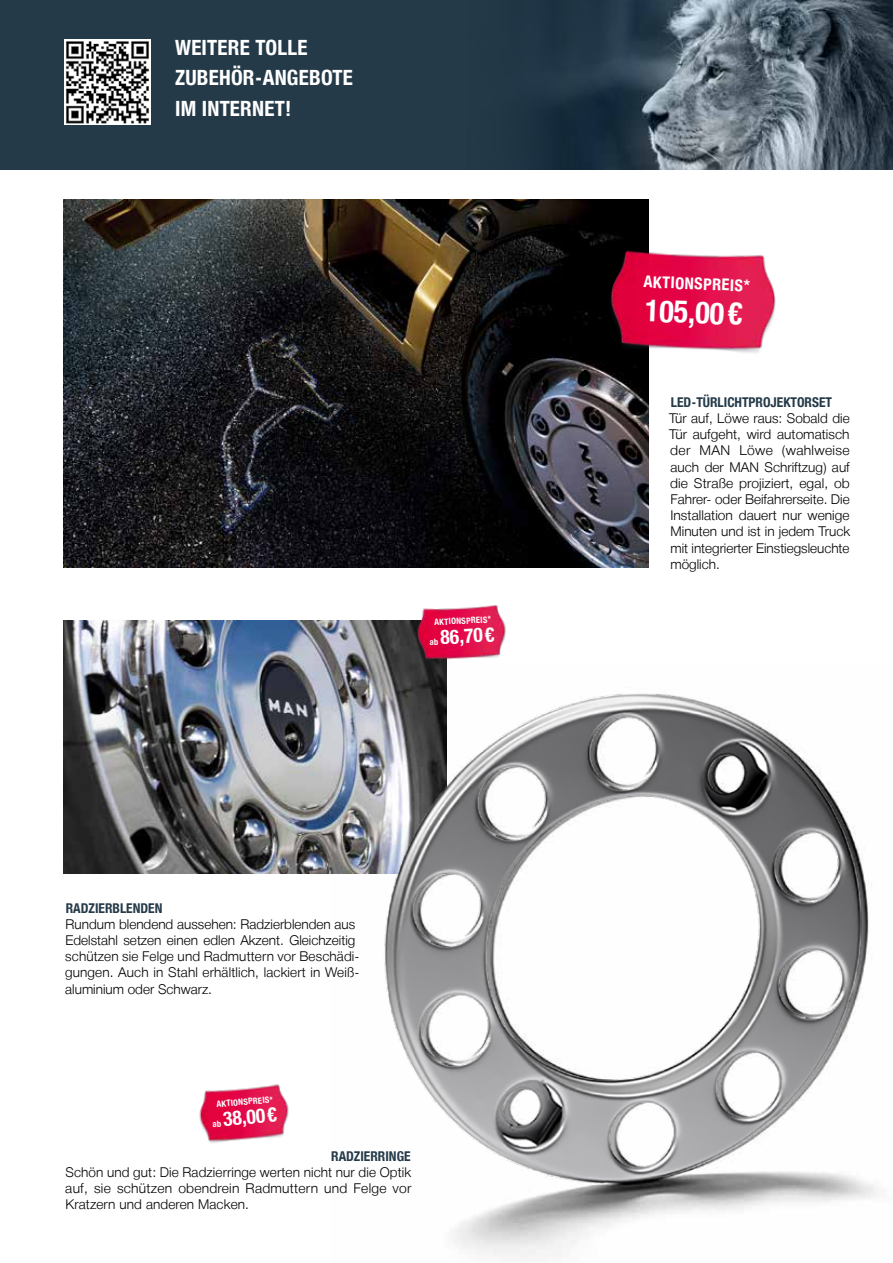
<style>
.page{position:relative;width:893px;height:1263px;background:#253a49}
.page>*{position:absolute;margin:0;border:0;box-sizing:border-box;transform-origin:0 0}
.t1{font:700 30px "Man Global Condensed";color:#fff}
.t2{font:700 21px/30px "Man Global Condensed";letter-spacing:.01em;color:#fff}
.t3{font:700 19.5px "Man Global Condensed";color:#fff}
.t4{font:700 16.2px "Man Global Condensed";color:#fff}
.t5{font:300 13.5px/16.2px "Man Global";color:#000;text-align:justify}
.t6{font:700 13.5px "Man Global Condensed";color:#253a49}
.t7{font:700 8.7px "Man Global Condensed";color:#fff}
</style>
<div class="page">
<img style="left:536px;top:0;width:357px;height:170px">
<div style="left:0;top:170px;width:893px;height:1093px;background:#fff"></div>
<img style="left:64px;top:200px;width:584px;height:368px">
<img style="left:64px;top:621px;width:350px;height:252px">
<img style="left:65px;top:39px;width:85px;height:85px">
<img style="left:325px;top:664px;width:568px;height:546px">
<img style="left:199px;top:1084px;width:90px;height:59px">
<img style="left:414px;top:605px;width:96px;height:63px">
<img style="left:604px;top:238px;width:172px;height:127px">
<svg style="left:213px;top:1120px;width:8px;height:7px"></svg>
<svg style="left:430px;top:638px;width:8px;height:7px"></svg>
<h2 class="t2" style="left:175px;top:33px;width:179px">WEITERE TOLLE<br>ZUBEHÖR-ANGEBOTE<br>IM INTERNET!</h2>
<p class="t7" style="left:434px;top:617px;width:58px;rotate:-3deg">AKTIONSPREIS*</p>
<h3 class="t3" style="left:440px;top:626px;width:55px;rotate:-3deg">86,70 €</h3>
<p class="t6" style="left:66px;top:900px;width:98px">RADZIERBLENDEN</p>
<p class="t5" style="left:65px;top:916px;width:296px;text-align:left">Rundum blendend aussehen: Radzierblenden aus Edelstahl setzen einen edlen Akzent. Gleichzeitig schützen sie Felge und Radmuttern vor Beschädi&shy;gungen. Auch in Stahl erhältlich, lackiert in Weiß&shy;aluminium oder Schwarz.</p>
<p class="t7" style="left:216px;top:1099px;width:58px;rotate:-5deg">AKTIONSPREIS*</p>
<h3 class="t3" style="left:222px;top:1108px;width:55px;rotate:-5deg">38,00 €</h3>
<p class="t6" style="left:331px;top:1148px;width:81px">RADZIERRINGE</p>
<p class="t5" style="left:65px;top:1164px;width:348px">Schön und gut: Die Radzierringe werten nicht nur die Optik auf, sie schützen obendrein Radmuttern und Felge vor Kratzern und anderen Macken.</p>
<p class="t4" style="left:644px;top:272px;width:108px;rotate:2deg">AKTIONSPREIS*</p>
<h1 class="t1" style="left:646px;top:294px;width:99px;rotate:2deg">105,00 €</h1>
<p class="t6" style="left:671px;top:394px;width:163px">LED-TÜRLICHTPROJEKTORSET</p>
<p class="t5" style="left:669px;top:410px;width:183px">Tür auf, Löwe raus: Sobald die Tür aufgeht, wird automatisch der MAN Löwe (wahlweise auch der MAN Schriftzug) auf die Straße projiziert, egal, ob Fahrer- oder Beifahrerseite. Die Installation dauert nur wenige Minuten und ist in jedem Truck mit integrierter Einstiegsleuchte möglich.</p>
</div>
